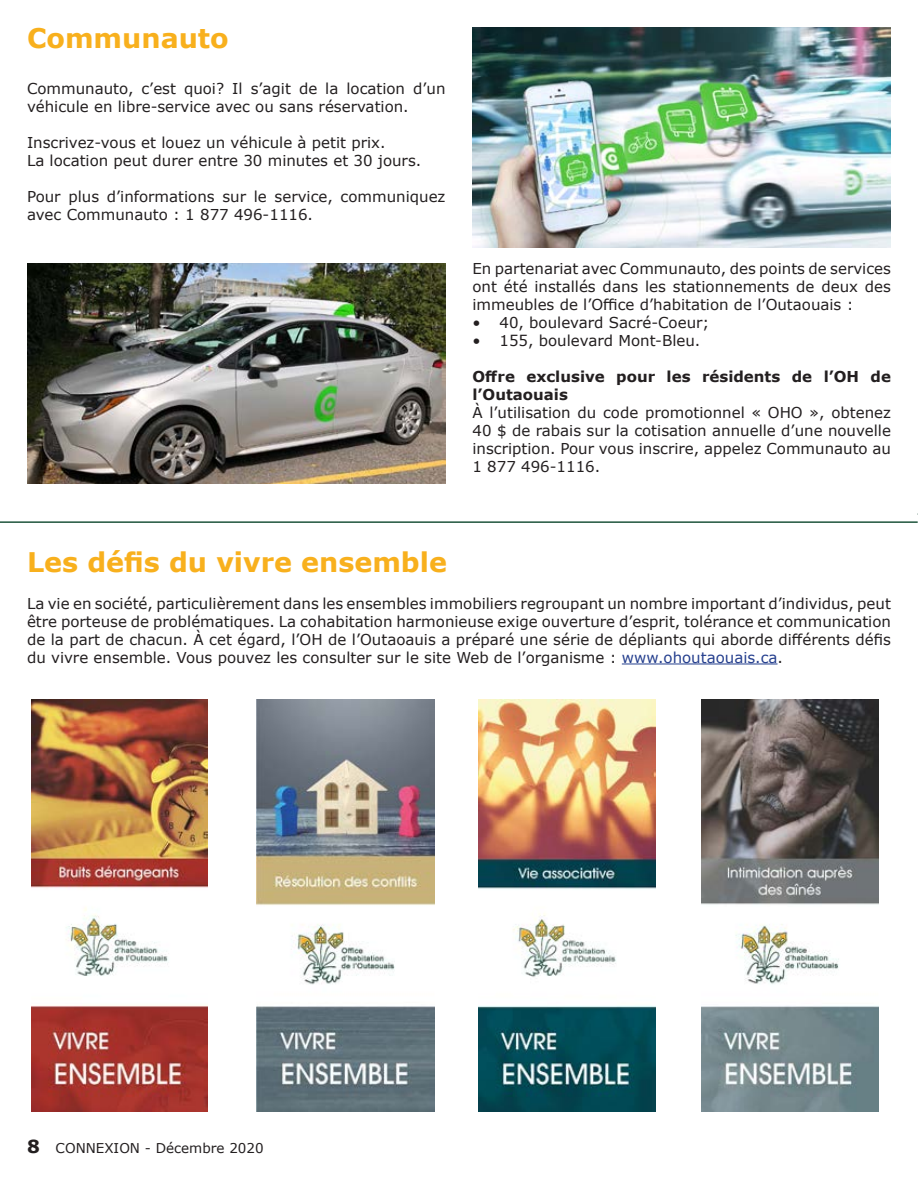
<style>
.page{position:relative;width:918px;height:1188px;background:#fff}
.page>*{position:absolute;margin:0;border:0;box-sizing:border-box;transform-origin:0 0}
.t1{font:700 27px "Verdana";color:#f8b01d}
.t2{font:15px/18px "Verdana";color:#231f20;text-align:justify}
.t3{font:700 15px/18px "Verdana";color:#231f20}
.t4{font:13.5px "Verdana";color:#231f20}
.s1{color:#253f8e}
.s2{font-weight:700;font-size:18px}
</style>
<div class="page">
<img style="left:472px;top:27px;width:419px;height:221px">
<img style="left:27px;top:263px;width:419px;height:221px">
<hr style="left:0;top:521px;width:918px;height:2px;background:#1e543c">
<hr style="left:622px;top:664px;width:156px;height:1px;background:#253f8e">
<img style="left:31px;top:700px;width:177px;height:412px">
<img style="left:256px;top:700px;width:178px;height:412px">
<img style="left:479px;top:700px;width:176px;height:412px">
<img style="left:702px;top:700px;width:177px;height:412px">
<p class="t1" style="left:27px;top:19px;width:203px">Communauto</p>
<p class="t2" style="left:27px;top:79px;width:420px">Communauto, c’est quoi? Il s’agit de la location d’un véhicule en libre-service avec ou sans réservation.</p>
<p class="t2" style="left:27px;top:133px;width:360px">Inscrivez-vous et louez un véhicule à petit prix.</p>
<p class="t2" style="left:27px;top:151px;width:396px">La location peut durer entre 30 minutes et 30 jours.</p>
<p class="t2" style="left:27px;top:187px;width:420px">Pour plus d’informations sur le service, communiquez avec Communauto : 1 877 496-1116.</p>
<p class="t2" style="left:472px;top:260px;width:420px">En partenariat avec Communauto, des points de services ont été installés dans les stationnements de deux des immeubles de l’Office d’habitation de l’Outaouais :</p>
<p class="t2" style="left:472px;top:314px;width:238px">• 40, boulevard Sacré-Coeur;</p>
<p class="t2" style="left:472px;top:332px;width:229px">• 155, boulevard Mont-Bleu.</p>
<p class="t3" style="left:472px;top:368px;width:420px">Offre exclusive pour les résidents de l’OH de l’Outaouais</p>
<p class="t2" style="left:472px;top:404px;width:420px">À l’utilisation du code promotionnel « OHO », obtenez 40 $ de rabais sur la cotisation annuelle d’une nouvelle inscription. Pour vous inscrire, appelez Communauto au 1 877 496-1116.</p>
<p class="t1" style="left:27px;top:543px;width:422px">Les défis du vivre ensemble</p>
<p class="t2" style="left:27px;top:594px;width:866px">La vie en société, particulièrement dans les ensembles immobiliers regroupant un nombre important d’individus, peut être porteuse de problématiques. La cohabitation harmonieuse exige ouverture d’esprit, tolérance et communication de la part de chacun. À cet égard, l’OH de l’Outaoauis a préparé une série de dépliants qui aborde différents défis du vivre ensemble. Vous pouvez les consulter sur le site Web de l’organisme : <span class="s1">www.ohoutaouais.ca</span>.</p>
<p class="t4" style="left:27px;top:1139px;width:238px"><span class="s2">8</span> CONNEXION - Décembre 2020</p>
</div>
